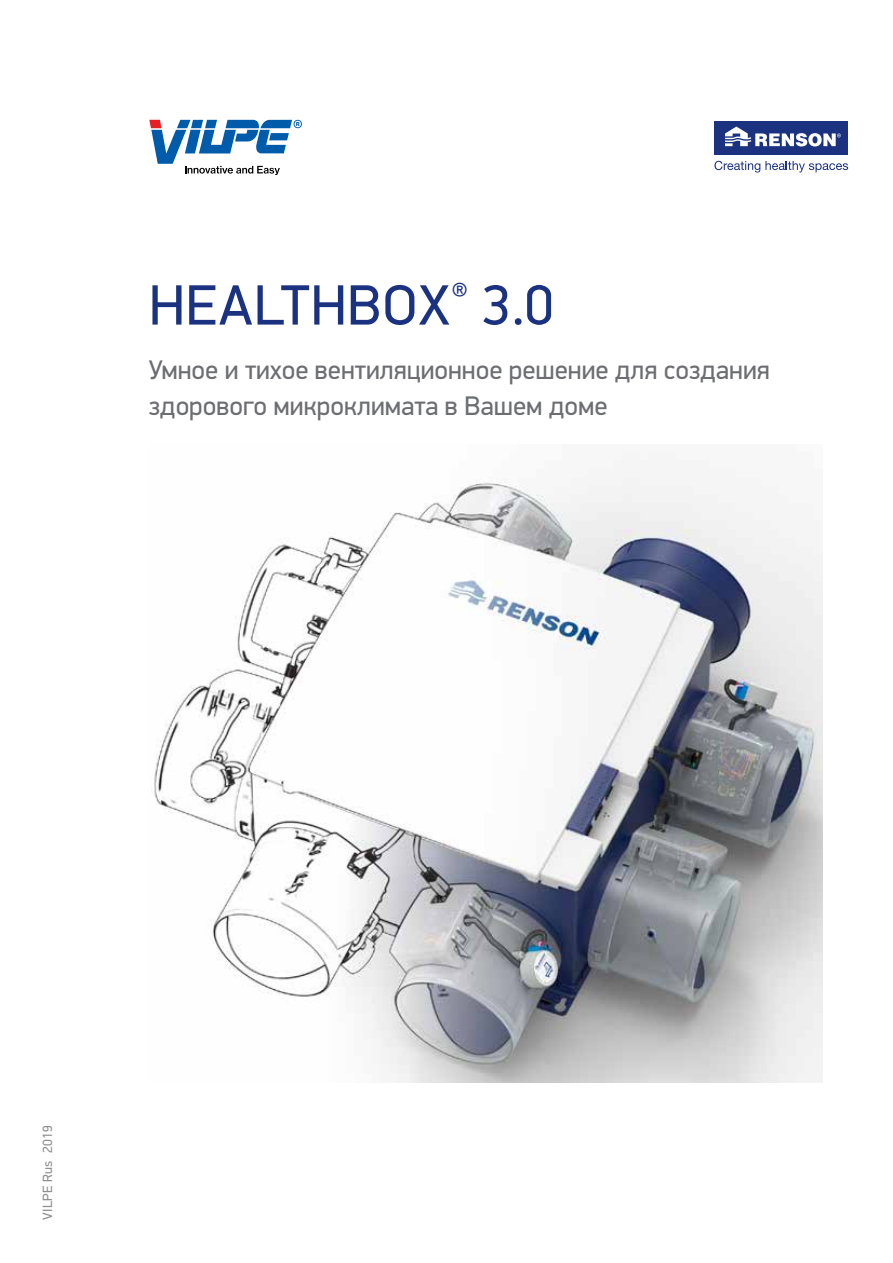
<style>
.page{position:relative;width:893px;height:1263px;background:#fff}
.page>*{position:absolute;margin:0;border:0;box-sizing:border-box;transform-origin:0 0}
.t1{font:57px "PF Din Display Pro";letter-spacing:.02em;color:#1b3281}
.t2{font:27px/36px "PF Din Display Pro";color:#6d6e71}
.t3{font:13.5px "PF Din Display Pro";letter-spacing:.02em;color:#8e9090}
</style>
<div class="page">
<img style="left:154px;top:477px;width:668px;height:606px">
<svg style="left:149px;top:120px;width:153px;height:55px"></svg>
<div style="left:714px;top:121px;width:134px;height:34px;background:#1b3281"></div>
<svg style="left:725px;top:127px;width:116px;height:19px"></svg>
<svg style="left:714px;top:161px;width:134px;height:12px"></svg>
<h1 class="t1" style="left:149px;top:271px;width:405px">HEALTHBOX<sup>®</sup> 3.0</h1>
<p class="t2" style="left:149px;top:352px;width:622px">УМНОЕ И ТИХОЕ ВЕНТИЛЯЦИОННОЕ РЕШЕНИЕ ДЛЯ СОЗДАНИЯ<br>ЗДОРОВОГО МИКРОКЛИМАТА В ВАШЕМ ДОМЕ</p>
<p class="t3" style="left:40px;top:1220px;width:96px;rotate:-90deg">VILPE RUS 2019</p>
</div>
